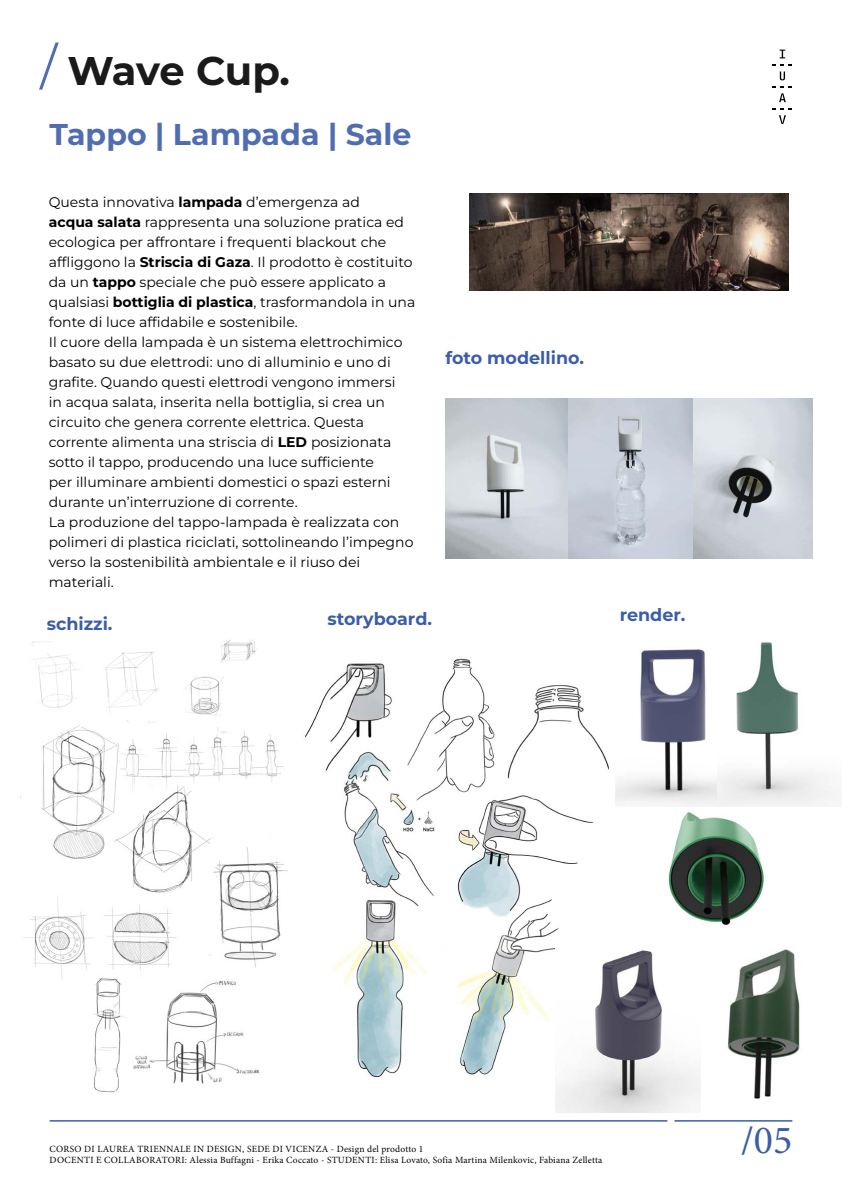
<style>
.page{position:relative;width:842px;height:1192px;background:#fff}
.page>*{position:absolute;margin:0;border:0;box-sizing:border-box;transform-origin:0 0}
.t1{font:700 40px "Montserrat";letter-spacing:-.015em;color:#000}
.t2{font:40px "Minion Pro";color:#3c5da8}
.t3{font:700 30px "Montserrat";color:#3c5da8}
.t4{font:700 17.5px "Montserrat";color:#3c5da8}
.t5{font:14px/20px "Montserrat";color:#000}
.t6{font:9.5px "Minion Pro";letter-spacing:.02em;color:#000}
.s1{font-weight:400;font-size:50px;color:#3c5da8}
.s2{font-weight:700}
</style>
<div class="page">
<svg style="left:780px;top:50px;width:5px;height:8px"></svg>
<svg style="left:772px;top:64px;width:20px;height:16px"></svg>
<svg style="left:772px;top:86px;width:20px;height:1px"></svg>
<svg style="left:779px;top:93px;width:7px;height:9px"></svg>
<svg style="left:772px;top:108px;width:20px;height:1px"></svg>
<svg style="left:779px;top:115px;width:7px;height:9px"></svg>
<hr style="left:50px;top:1120px;width:617px;height:2px;background:#3c5da8">
<hr style="left:674px;top:1120px;width:118px;height:2px;background:#3c5da8">
<img style="left:305px;top:658px;width:304px;height:420px">
<img style="left:20px;top:725px;width:268px;height:255px">
<img style="left:81px;top:971px;width:188px;height:122px">
<img style="left:469px;top:193px;width:319px;height:98px">
<img style="left:31px;top:642px;width:51px;height:66px">
<img style="left:104px;top:651px;width:54px;height:72px">
<img style="left:184px;top:639px;width:74px;height:77px">
<img style="left:615px;top:649px;width:102px;height:157px">
<img style="left:668px;top:811px;width:96px;height:115px">
<img style="left:700px;top:949px;width:101px;height:150px">
<img style="left:717px;top:642px;width:120px;height:165px">
<img style="left:445px;top:399px;width:367px;height:160px">
<img style="left:555px;top:945px;width:145px;height:168px">
<h1 class="t1" style="left:40px;top:44px;width:251px"><span class="s1">/</span> Wave Cup.</h1>
<h2 class="t3" style="left:49px;top:114px;width:363px">Tappo | Lampada | Sale</h2>
<p class="t5" style="left:49px;top:192px;width:368px">Questa innovativa <span class="s2">lampada</span> d’emergenza ad<br><span class="s2">acqua salata</span> rappresenta una soluzione pratica ed ecologica per affrontare i frequenti blackout che affliggono la <span class="s2">Striscia di Gaza</span>. Il prodotto è costituito da un <span class="s2">tappo</span> speciale che può essere applicato a qualsiasi <span class="s2">bottiglia di plastica</span>, trasformandola in una fonte di luce affidabile e sostenibile.<br>Il cuore della lampada è un sistema elettrochimico basato su due elettrodi: uno di alluminio e uno di grafite. Quando questi elettrodi vengono immersi<br>in acqua salata, inserita nella bottiglia, si crea un circuito che genera corrente elettrica. Questa corrente alimenta una striscia di <span class="s2">LED</span> posizionata sotto il tappo, producendo una luce sufficiente<br>per illuminare ambienti domestici o spazi esterni durante un’interruzione di corrente.<br>La produzione del tappo-lampada è realizzata con polimeri di plastica riciclati, sottolineando l’impegno verso la sostenibilità ambientale e il riuso dei materiali.</p>
<p class="t4" style="left:445px;top:346px;width:140px">foto modellino.</p>
<p class="t4" style="left:47px;top:612px;width:67px">schizzi.</p>
<p class="t4" style="left:327px;top:607px;width:106px">storyboard.</p>
<p class="t4" style="left:620px;top:604px;width:67px">render.</p>
<p class="t6" style="left:50px;top:1142px;width:375px">CORSO DI LAUREA TRIENNALE IN DESIGN, SEDE DI VICENZA - Design del prodotto 1</p>
<p class="t6" style="left:50px;top:1154px;width:554px">DOCENTI E COLLABORATORI: Alessia Buffagni - Erika Coccato - STUDENTI: Elisa Lovato, Sofia Martina Milenkovic, Fabiana Zelletta</p>
<h1 class="t2" style="left:741px;top:1114px;width:53px">/05</h1>
</div>
